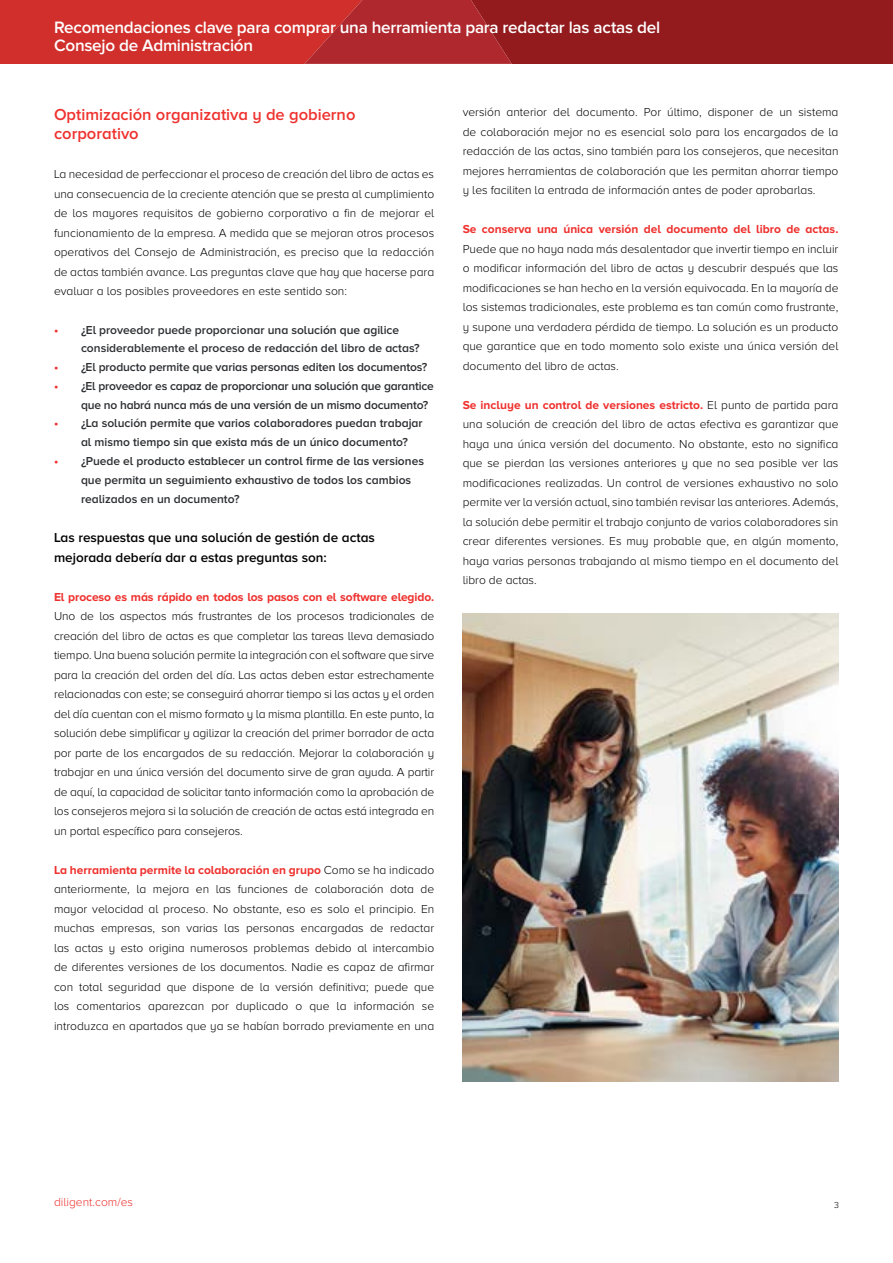
<style>
.page{position:relative;width:893px;height:1263px;background:#fff}
.page>*{position:absolute;margin:0;border:0;box-sizing:border-box;transform-origin:0 0}
.t1{font:600 17.1px/18.6px "Proxima Nova";letter-spacing:-.015em;color:#fff}
.t2{font:600 16.5px/19.5px "Proxima Nova A";color:#ee312e}
.t3{font:600 13.5px/19.5px "Proxima Nova A";color:#000}
.t4{font:300 12px/19.5px "Proxima Nova A";color:#000;text-align:justify}
.t5{font:600 12px/18.8px "Proxima Nova A";color:#2b2d30}
.t6{font:700 12px "Proxima Nova A";letter-spacing:-.01em;color:#ee312e}
.t7{font:300 12px "Proxima Nova A";color:#ee312e}
.t8{font:300 9px "Proxima Nova A";color:#000}
.s1{font-weight:700;color:#ee312e}
</style>
<div class="page">
<svg style="left:0;top:0;width:893px;height:64px;background:#ae2425"></svg>
<img style="left:462px;top:614px;width:377px;height:468px">
<h1 class="t1" style="left:54px;top:18px;width:608px">Recomendaciones clave para comprar una herramienta para redactar las actas del<br>Consejo de Administración</h1>
<h2 class="t2" style="left:54px;top:104px;width:303px">Optimización organizativa y de gobierno corporativo</h2>
<p class="t4" style="left:54px;top:165px;width:382px">La necesidad de perfeccionar el proceso de creación del libro de actas es una consecuencia de la creciente atención que se presta al cumplimiento de los mayores requisitos de gobierno corporativo a fin de mejorar el funcionamiento de la empresa. A medida que se mejoran otros procesos operativos del Consejo de Administración, es preciso que la redacción de actas también avance. Las preguntas clave que hay que hacerse para evaluar a los posibles proveedores en este sentido son:</p>
<p class="t5" style="left:81px;top:320px;width:340px;text-indent:-27px"><span class="s1">•</span> ¿El proveedor puede proporcionar una solución que agilice considerablemente el proceso de redacción del libro de actas?</p>
<p class="t5" style="left:54px;top:358px;width:375px"><span class="s1">•</span> ¿El producto permite que varias personas editen los documentos?</p>
<p class="t5" style="left:81px;top:376px;width:354px;text-indent:-27px"><span class="s1">•</span> ¿El proveedor es capaz de proporcionar una solución que garantice que no habrá nunca más de una versión de un mismo documento?</p>
<p class="t5" style="left:81px;top:414px;width:343px;text-indent:-27px"><span class="s1">•</span> ¿La solución permite que varios colaboradores puedan trabajar al mismo tiempo sin que exista más de un único documento?</p>
<p class="t5" style="left:81px;top:451px;width:344px;text-indent:-27px"><span class="s1">•</span> ¿Puede el producto establecer un control firme de las versiones que permita un seguimiento exhaustivo de todos los cambios realizados en un documento?</p>
<p class="t3" style="left:54px;top:528px;width:322px">Las respuestas que una solución de gestión de actas mejorada debería dar a estas preguntas son:</p>
<p class="t6" style="left:54px;top:590px;width:382px">El proceso es más rápido en todos los pasos con el software elegido.</p>
<p class="t4" style="left:54px;top:606px;width:382px">Uno de los aspectos más frustrantes de los procesos tradicionales de creación del libro de actas es que completar las tareas lleva demasiado tiempo. Una buena solución permite la integración con el software que sirve para la creación del orden del día. Las actas deben estar estrechamente relacionadas con este; se conseguirá ahorrar tiempo si las actas y el orden del día cuentan con el mismo formato y la misma plantilla. En este punto, la solución debe simplificar y agilizar la creación del primer borrador de acta por parte de los encargados de su redacción. Mejorar la colaboración y trabajar en una única versión del documento sirve de gran ayuda. A partir de aquí, la capacidad de solicitar tanto información como la aprobación de los consejeros mejora si la solución de creación de actas está integrada en un portal específico para consejeros.</p>
<p class="t4" style="left:54px;top:860px;width:382px"><span class="s1">La herramienta permite la colaboración en grupo</span> Como se ha indicado anteriormente, la mejora en las funciones de colaboración dota de mayor velocidad al proceso. No obstante, eso es solo el principio. En muchas empresas, son varias las personas encargadas de redactar las actas y esto origina numerosos problemas debido al intercambio de diferentes versiones de los documentos. Nadie es capaz de afirmar con total seguridad que dispone de la versión definitiva; puede que los comentarios aparezcan por duplicado o que la información se introduzca en apartados que ya se habían borrado previamente en una</p>
<p class="t4" style="left:463px;top:102px;width:377px">versión anterior del documento. Por último, disponer de un sistema de colaboración mejor no es esencial solo para los encargados de la redacción de las actas, sino también para los consejeros, que necesitan mejores herramientas de colaboración que les permitan ahorrar tiempo y les faciliten la entrada de información antes de poder aprobarlas.</p>
<p class="t6" style="left:463px;top:222px;width:377px">Se conserva una única versión del documento del libro de actas.</p>
<p class="t4" style="left:463px;top:239px;width:377px">Puede que no haya nada más desalentador que invertir tiempo en incluir o modificar información del libro de actas y descubrir después que las modificaciones se han hecho en la versión equivocada. En la mayoría de los sistemas tradicionales, este problema es tan común como frustrante, y supone una verdadera pérdida de tiempo. La solución es un producto que garantice que en todo momento solo existe una única versión del documento del libro de actas.</p>
<p class="t4" style="left:463px;top:395px;width:377px"><span class="s1">Se incluye un control de versiones estricto.</span> El punto de partida para una solución de creación del libro de actas efectiva es garantizar que haya una única versión del documento. No obstante, esto no significa que se pierdan las versiones anteriores y que no sea posible ver las modificaciones realizadas. Un control de versiones exhaustivo no solo permite ver la versión actual, sino también revisar las anteriores. Además, la solución debe permitir el trabajo conjunto de varios colaboradores sin crear diferentes versiones. Es muy probable que, en algún momento, haya varias personas trabajando al mismo tiempo en el documento del libro de actas.</p>
<p class="t7" style="left:54px;top:1196px;width:81px">diligent.com/es</p>
<p class="t8" style="left:834px;top:1200px;width:6px">3</p>
</div>
